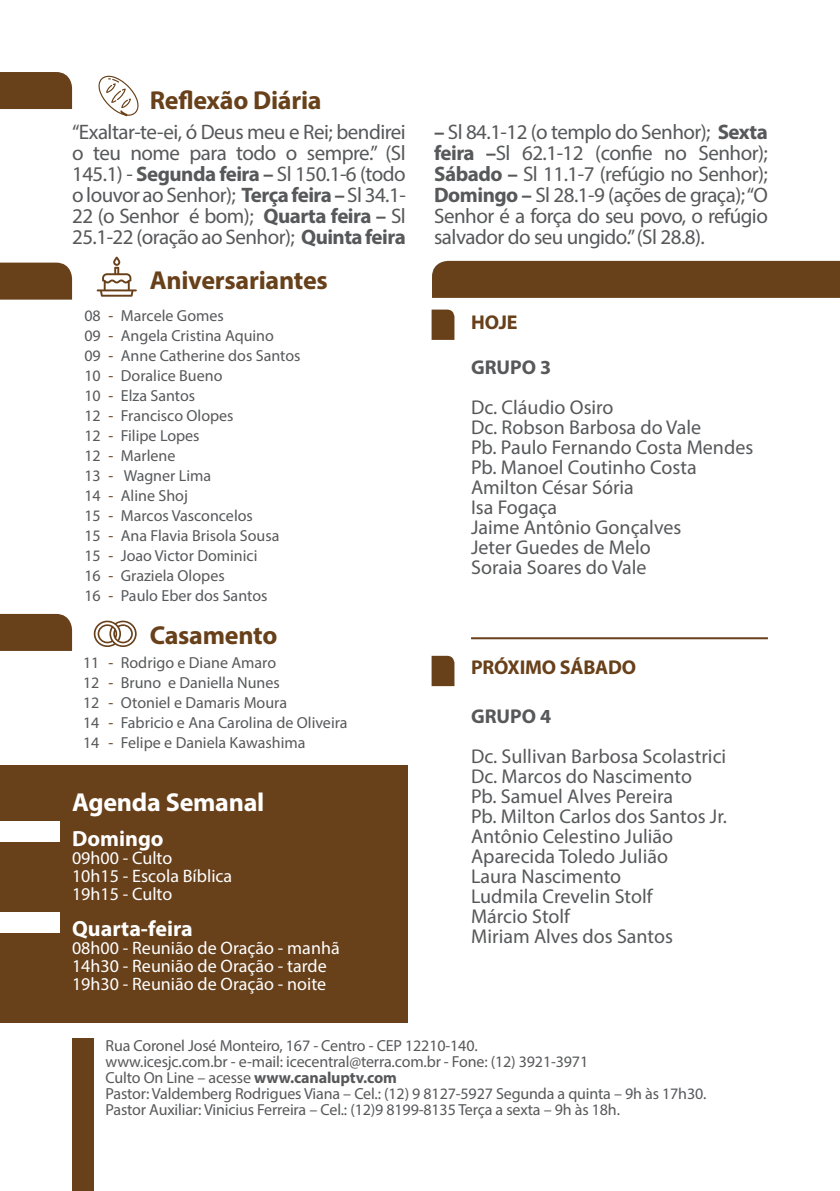
<style>
.page{position:relative;width:840px;height:1191px;background:#fff}
.page>*{position:absolute;margin:0;border:0;box-sizing:border-box;transform-origin:0 0}
.t1{font:700 26px "Myriad Pro";letter-spacing:-.01em;color:#68401a}
.t2{font:700 26px "Myriad Pro";letter-spacing:-.01em;color:#fff}
.t3{font:700 22px "Myriad Pro";color:#fff}
.t4{font:21px/21px "Myriad Pro";letter-spacing:-.025em;color:#57585a;text-align:justify}
.t5{font:20px "Myriad Pro";color:#57585a}
.t6{font:700 20px "Myriad Pro";letter-spacing:-.01em;color:#68401a}
.t7{font:700 20px "Myriad Pro";color:#57585a}
.t8{font:18px "Myriad Pro";color:#fff}
.t9{font:16px/20px "Myriad Pro";color:#57585a}
.t10{font:16px "Myriad Pro";color:#68401a}
.s1{font-weight:700}
</style>
<div class="page">
<div style="left:432px;top:261px;width:407px;height:37px;background:#68401a"></div>
<div style="left:0;top:764px;width:408px;height:258px;background:#68401a"></div>
<div style="left:0;top:72px;width:72px;height:37px;background:#68401a"></div>
<div style="left:0;top:263px;width:72px;height:37px;background:#68401a"></div>
<div style="left:0;top:614px;width:72px;height:37px;background:#68401a"></div>
<svg style="left:98px;top:75px;width:41px;height:41px"></svg>
<svg style="left:97px;top:257px;width:40px;height:40px"></svg>
<hr style="left:471px;top:637px;width:296px;height:2px;background:#68401a">
<svg style="left:94px;top:620px;width:43px;height:27px"></svg>
<div style="left:0;top:821px;width:60px;height:20px;background:#fff"></div>
<div style="left:0;top:912px;width:60px;height:21px;background:#fff"></div>
<svg style="left:431px;top:309px;width:23px;height:31px"></svg>
<svg style="left:431px;top:656px;width:23px;height:30px"></svg>
<div style="left:72px;top:1038px;width:22px;height:153px;background:#68401a"></div>
<p class="t1" style="left:150px;top:84px;width:173px">Reflexão Diária</p>
<p class="t4" style="left:72px;top:121px;width:335px">“Exaltar-te-ei, ó Deus meu e Rei; bendirei o teu nome para todo o sempre.” (Sl 145.1) - <span class="s1">Segunda feira –</span> Sl 150.1-6 (todo o louvor ao Senhor); <span class="s1">Terça feira –</span> Sl 34.1- 22 (o Senhor é bom); <span class="s1">Quarta feira –</span> Sl 25.1-22 (oração ao Senhor); <span class="s1">Quinta feira</span></p>
<p class="t4" style="left:434px;top:121px;width:335px"><span class="s1">–</span> Sl 84.1-12 (o templo do Senhor); <span class="s1">Sexta feira –</span>Sl 62.1-12 (confie no Senhor); <span class="s1">Sábado –</span> Sl 11.1-7 (refúgio no Senhor); <span class="s1">Domingo –</span> Sl 28.1-9 (ações de graça); “O Senhor é a força do seu povo, o refúgio salvador do seu ungido.” (Sl 28.8).</p>
<p class="t9" style="left:84px;top:305px;width:18px">08</p>
<p class="t9" style="left:84px;top:325px;width:18px">09</p>
<p class="t9" style="left:84px;top:345px;width:18px">09</p>
<p class="t9" style="left:84px;top:365px;width:18px">10</p>
<p class="t9" style="left:84px;top:385px;width:18px">10</p>
<p class="t9" style="left:84px;top:405px;width:18px">12</p>
<p class="t9" style="left:84px;top:425px;width:18px">12</p>
<p class="t9" style="left:84px;top:445px;width:18px">12</p>
<p class="t9" style="left:84px;top:465px;width:18px">13</p>
<p class="t9" style="left:84px;top:485px;width:18px">14</p>
<p class="t9" style="left:84px;top:505px;width:18px">15</p>
<p class="t9" style="left:84px;top:525px;width:18px">15</p>
<p class="t9" style="left:84px;top:545px;width:18px">15</p>
<p class="t9" style="left:84px;top:565px;width:18px">16</p>
<p class="t9" style="left:84px;top:585px;width:18px">16</p>
<p class="t1" style="left:150px;top:263px;width:179px">Aniversariantes</p>
<p class="t9" style="left:121px;top:305px;width:104px">Marcele Gomes</p>
<p class="t9" style="left:121px;top:325px;width:154px">Angela Cristina Aquino</p>
<p class="t9" style="left:121px;top:345px;width:181px">Anne Catherine dos Santos</p>
<p class="t9" style="left:121px;top:365px;width:103px">Doralice Bueno</p>
<p class="t9" style="left:121px;top:385px;width:76px">Elza Santos</p>
<p class="t9" style="left:121px;top:405px;width:114px">Francisco Olopes</p>
<p class="t9" style="left:121px;top:425px;width:80px">Filipe Lopes</p>
<p class="t9" style="left:121px;top:445px;width:56px">Marlene</p>
<p class="t9" style="left:124px;top:465px;width:89px">Wagner Lima</p>
<p class="t9" style="left:121px;top:485px;width:68px">Aline Shoj</p>
<p class="t9" style="left:121px;top:505px;width:133px">Marcos Vasconcelos</p>
<p class="t9" style="left:121px;top:525px;width:160px">Ana Flavia Brisola Sousa</p>
<p class="t9" style="left:121px;top:545px;width:138px">Joao Victor Dominici</p>
<p class="t9" style="left:121px;top:565px;width:105px">Graziela Olopes</p>
<p class="t9" style="left:121px;top:585px;width:148px">Paulo Eber dos Santos</p>
<p class="t10" style="left:108px;top:306px;width:6px">-</p>
<p class="t10" style="left:108px;top:326px;width:6px">-</p>
<p class="t10" style="left:108px;top:346px;width:6px">-</p>
<p class="t10" style="left:108px;top:366px;width:6px">-</p>
<p class="t10" style="left:108px;top:386px;width:6px">-</p>
<p class="t10" style="left:108px;top:406px;width:6px">-</p>
<p class="t10" style="left:108px;top:426px;width:6px">-</p>
<p class="t10" style="left:108px;top:446px;width:6px">-</p>
<p class="t10" style="left:108px;top:466px;width:6px">-</p>
<p class="t10" style="left:108px;top:486px;width:6px">-</p>
<p class="t10" style="left:108px;top:506px;width:6px">-</p>
<p class="t10" style="left:108px;top:526px;width:6px">-</p>
<p class="t10" style="left:108px;top:546px;width:6px">-</p>
<p class="t10" style="left:108px;top:566px;width:6px">-</p>
<p class="t10" style="left:108px;top:586px;width:6px">-</p>
<p class="t9" style="left:83px;top:652px;width:18px">11</p>
<p class="t9" style="left:83px;top:672px;width:18px">12</p>
<p class="t9" style="left:83px;top:692px;width:18px">12</p>
<p class="t9" style="left:83px;top:712px;width:18px">14</p>
<p class="t9" style="left:83px;top:732px;width:18px">14</p>
<p class="t10" style="left:108px;top:653px;width:6px">-</p>
<p class="t10" style="left:108px;top:673px;width:6px">-</p>
<p class="t10" style="left:108px;top:693px;width:6px">-</p>
<p class="t10" style="left:108px;top:713px;width:6px">-</p>
<p class="t10" style="left:108px;top:733px;width:6px">-</p>
<p class="t1" style="left:150px;top:618px;width:129px">Casamento</p>
<p class="t9" style="left:121px;top:652px;width:157px">Rodrigo e Diane Amaro</p>
<p class="t9" style="left:121px;top:672px;width:160px">Bruno e Daniella Nunes</p>
<p class="t9" style="left:121px;top:692px;width:168px">Otoniel e Damaris Moura</p>
<p class="t9" style="left:121px;top:712px;width:228px">Fabricio e Ana Carolina de Oliveira<br>Felipe e Daniela Kawashima</p>
<p class="t2" style="left:72px;top:785px;width:194px">Agenda Semanal</p>
<p class="t3" style="left:72px;top:824px;width:93px">Domingo</p>
<p class="t8" style="left:72px;top:847px;width:102px">09h00 - Culto</p>
<p class="t8" style="left:72px;top:865px;width:162px">10h15 - Escola Bíblica</p>
<p class="t8" style="left:72px;top:883px;width:102px">19h15 - Culto</p>
<p class="t3" style="left:72px;top:914px;width:122px">Quarta-feira</p>
<p class="t8" style="left:72px;top:937px;width:269px">08h00 - Reunião de Oração - manhã</p>
<p class="t8" style="left:72px;top:955px;width:256px">14h30 - Reunião de Oração - tarde</p>
<p class="t8" style="left:72px;top:973px;width:255px">19h30 - Reunião de Oração - noite</p>
<p class="t6" style="left:471px;top:309px;width:48px">HOJE</p>
<p class="t7" style="left:471px;top:354px;width:82px">GRUPO 3</p>
<p class="t5" style="left:471px;top:395px;width:144px">Dc. Cláudio Osiro</p>
<p class="t5" style="left:471px;top:415px;width:231px">Dc. Robson Barbosa do Vale</p>
<p class="t5" style="left:471px;top:435px;width:283px">Pb. Paulo Fernando Costa Mendes</p>
<p class="t5" style="left:471px;top:455px;width:227px">Pb. Manoel Coutinho Costa</p>
<p class="t5" style="left:471px;top:475px;width:164px">Amilton César Sória</p>
<p class="t5" style="left:471px;top:495px;width:88px">Isa Fogaça</p>
<p class="t5" style="left:471px;top:515px;width:212px">Jaime Antônio Gonçalves</p>
<p class="t5" style="left:471px;top:535px;width:181px">Jeter Guedes de Melo</p>
<p class="t5" style="left:471px;top:555px;width:177px">Soraia Soares do Vale</p>
<p class="t6" style="left:471px;top:654px;width:167px">PRÓXIMO SÁBADO</p>
<p class="t7" style="left:471px;top:703px;width:82px">GRUPO 4</p>
<p class="t5" style="left:471px;top:744px;width:256px">Dc. Sullivan Barbosa Scolastrici</p>
<p class="t5" style="left:471px;top:764px;width:222px">Dc. Marcos do Nascimento</p>
<p class="t5" style="left:471px;top:784px;width:203px">Pb. Samuel Alves Pereira</p>
<p class="t5" style="left:471px;top:804px;width:257px">Pb. Milton Carlos dos Santos Jr.</p>
<p class="t5" style="left:471px;top:824px;width:203px">Antônio Celestino Julião</p>
<p class="t5" style="left:471px;top:844px;width:198px">Aparecida Toledo Julião</p>
<p class="t5" style="left:471px;top:864px;width:151px">Laura Nascimento</p>
<p class="t5" style="left:471px;top:884px;width:183px">Ludmila Crevelin Stolf</p>
<p class="t5" style="left:471px;top:904px;width:100px">Márcio Stolf</p>
<p class="t5" style="left:471px;top:924px;width:203px">Miriam Alves dos Santos</p>
<p class="t9" style="left:105px;top:1035px;width:373px">Rua Coronel José Monteiro, 167 - Centro - CEP 12210-140.</p>
<p class="t9" style="left:105px;top:1051px;width:484px">www.icesjc.com.br - e-mail: icecentral@terra.com.br - Fone: (12) 3921-3971</p>
<p class="t9" style="left:105px;top:1067px;width:293px">Culto On Line – acesse <span class="s1">www.canaluptv.com</span></p>
<p class="t9" style="left:105px;top:1083px;width:602px">Pastor: Valdemberg Rodrigues Viana – Cel.: (12) 9 8127-5927 Segunda a quinta – 9h às 17h30.</p>
<p class="t9" style="left:105px;top:1099px;width:515px">Pastor Auxiliar: Vinicius Ferreira – Cel.: (12)9 8199-8135 Terça a sexta – 9h às 18h.</p>
</div>
